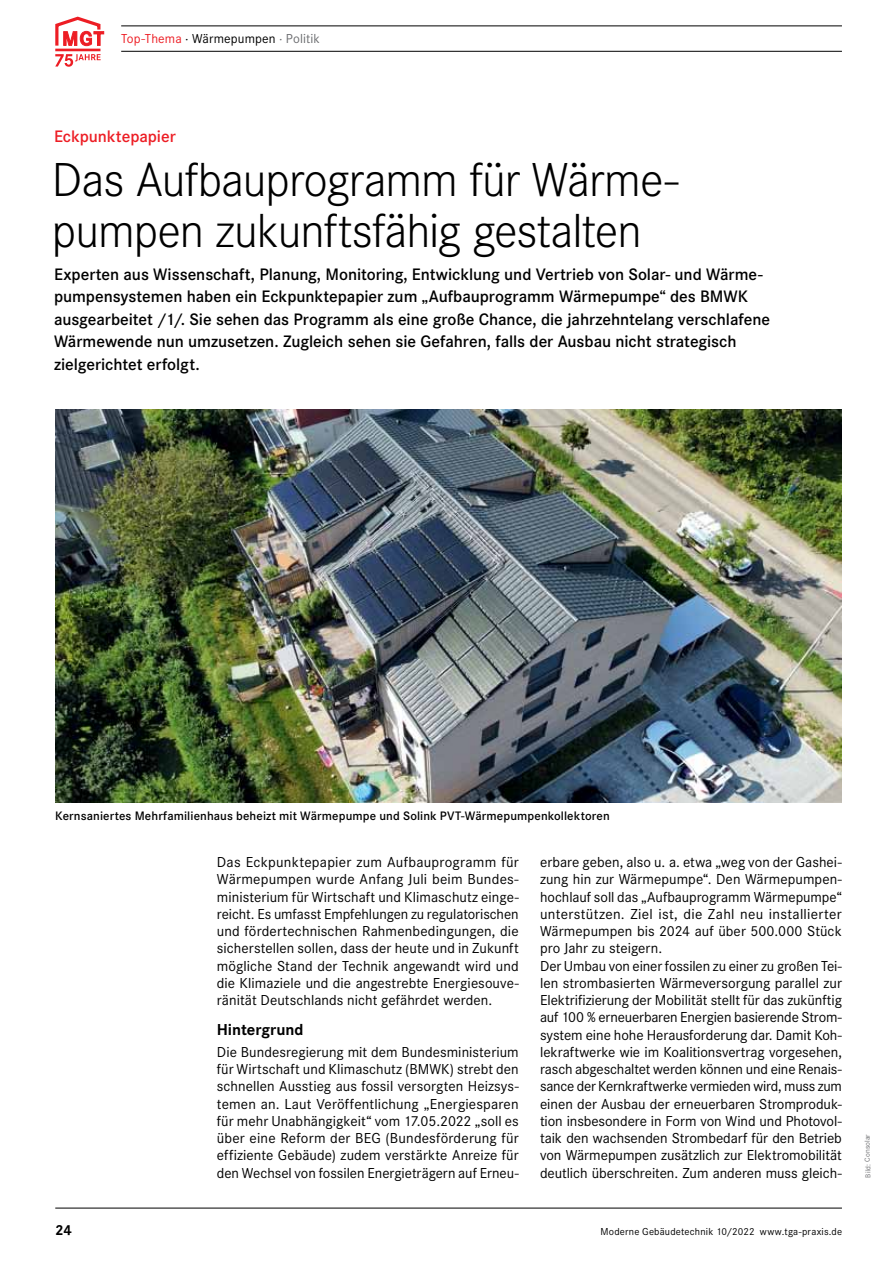
<style>
.page{position:relative;width:893px;height:1263px;background:#fff}
.page>*{position:absolute;margin:0;border:0;box-sizing:border-box;transform-origin:0 0}
.t1{font:300 49.5px/51px "Corporate S";letter-spacing:-.02em;color:#000}
.t2{font:600 17.25px/22.5px "Corporate S";letter-spacing:-.005em;color:#000}
.t3{font:600 17.25px "Corporate S";letter-spacing:-.005em;color:#ed1d24}
.t4{font:700 16.5px "Corporate S";letter-spacing:-.005em;color:#000}
.t5{font:15px/17.2px "Corporate S";letter-spacing:-.005em;color:#000;text-align:justify}
.t6{font:700 15px "Corporate S";color:#000}
.t7{font:13.5px "Corporate S";letter-spacing:.01em;color:#000}
.t8{font:600 12.75px "Corporate S";letter-spacing:.01em;color:#000}
.t9{font:10.5px "Corporate S";letter-spacing:.02em;color:#000}
.t10{font:7.5px "Corporate S";letter-spacing:.02em;color:#6d6e71}
.s1{color:#ed1d24}
.s2{color:#6d6e71}
</style>
<div class="page">
<hr style="left:55px;top:1208px;width:787px;height:1px;background:#000">
<hr style="left:121px;top:26px;width:721px;height:1px;background:#000">
<hr style="left:121px;top:51px;width:721px;height:1px;background:#000">
<svg style="left:55px;top:16px;width:49px;height:51px"></svg>
<img style="left:55px;top:410px;width:787px;height:392px">
<p class="t7" style="left:121px;top:29px;width:200px"><span class="s1">Top-Thema</span> · Wärmepumpen <span class="s2">· Politik</span></p>
<p class="t3" style="left:54px;top:125px;width:123px">Eckpunktepapier</p>
<h1 class="t1" style="left:52px;top:153px;width:628px">Das Aufbauprogramm für Wärme&shy;pumpen zukunftsfähig gestalten</h1>
<p class="t2" style="left:54px;top:262px;width:718px">Experten aus Wissenschaft, Planung, Monitoring, Entwicklung und Vertrieb von Solar- und Wärme&shy;pumpensystemen haben ein Eckpunktepapier zum „Aufbauprogramm Wärmepumpe“ des BMWK ausgearbeitet /1/. Sie sehen das Programm als eine große Chance, die jahrzehntelang verschlafene Wärmewende nun umzusetzen. Zugleich sehen sie Gefahren, falls der Ausbau nicht strategisch zielgerichtet erfolgt.</p>
<p class="t8" style="left:55px;top:807px;width:556px">Kernsaniertes Mehrfamilienhaus beheizt mit Wärmepumpe und Solink PVT-Wärmepumpenkollektoren</p>
<p class="t6" style="left:55px;top:1219px;width:18px">24</p>
<p class="t5" style="left:217px;top:853px;width:303px">Das Eckpunktepapier zum Aufbauprogramm für Wärmepumpen wurde Anfang Juli beim Bundes&shy;ministerium für Wirtschaft und Klimaschutz einge&shy;reicht. Es umfasst Empfehlungen zu regulatorischen und fördertechnischen Rahmenbedingungen, die sicherstellen sollen, dass der heute und in Zukunft mögliche Stand der Technik angewandt wird und die Klimaziele und die angestrebte Energiesouve&shy;ränität Deutschlands nicht gefährdet werden.</p>
<p class="t4" style="left:217px;top:1018px;width:88px">Hintergrund</p>
<p class="t5" style="left:217px;top:1043px;width:303px">Die Bundesregierung mit dem Bundesministerium für Wirtschaft und Klimaschutz (BMWK) strebt den schnellen Ausstieg aus fossil versorgten Heizsys&shy;temen an. Laut Veröffentlichung „Energiesparen für mehr Unabhängigkeit“ vom 17.05.2022 „soll es über eine Reform der BEG (Bundesförderung für effiziente Gebäude) zudem verstärkte Anreize für den Wechsel von fossilen Energieträgern auf Erneu-</p>
<p class="t5" style="left:540px;top:853px;width:303px;text-align:left">erbare geben, also u. a. etwa „weg von der Gashei&shy;zung hin zur Wärmepumpe“. Den Wärmepumpen&shy;hochlauf soll das „Aufbauprogramm Wärmepumpe“ unterstützen. Ziel ist, die Zahl neu installierter Wärmepumpen bis 2024 auf über 500.000 Stück pro Jahr zu steigern.<br>Der Umbau von einer fossilen zu einer zu großen Tei&shy;len strombasierten Wärmeversorgung parallel zur Elektrifizierung der Mobilität stellt für das zukünftig auf 100 % erneuerbaren Energien basierende Strom&shy;system eine hohe Herausforderung dar. Damit Koh&shy;lekraftwerke wie im Koalitionsvertrag vorgesehen, rasch abgeschaltet werden können und eine Renais&shy;sance der Kernkraftwerke vermieden wird, muss zum einen der Ausbau der erneuerbaren Stromproduk&shy;tion insbesondere in Form von Wind und Photovol&shy;taik den wachsenden Strombedarf für den Betrieb von Wärmepumpen zusätzlich zur Elektromobilität deutlich überschreiten. Zum anderen muss gleich-</p>
<p class="t9" style="left:600px;top:1224px;width:243px">Moderne Gebäudetechnik 10/2022 www.tga-praxis.de</p>
<p class="t10" style="left:862px;top:1177px;width:45px;rotate:-90deg">Bild: Consolar</p>
</div>
